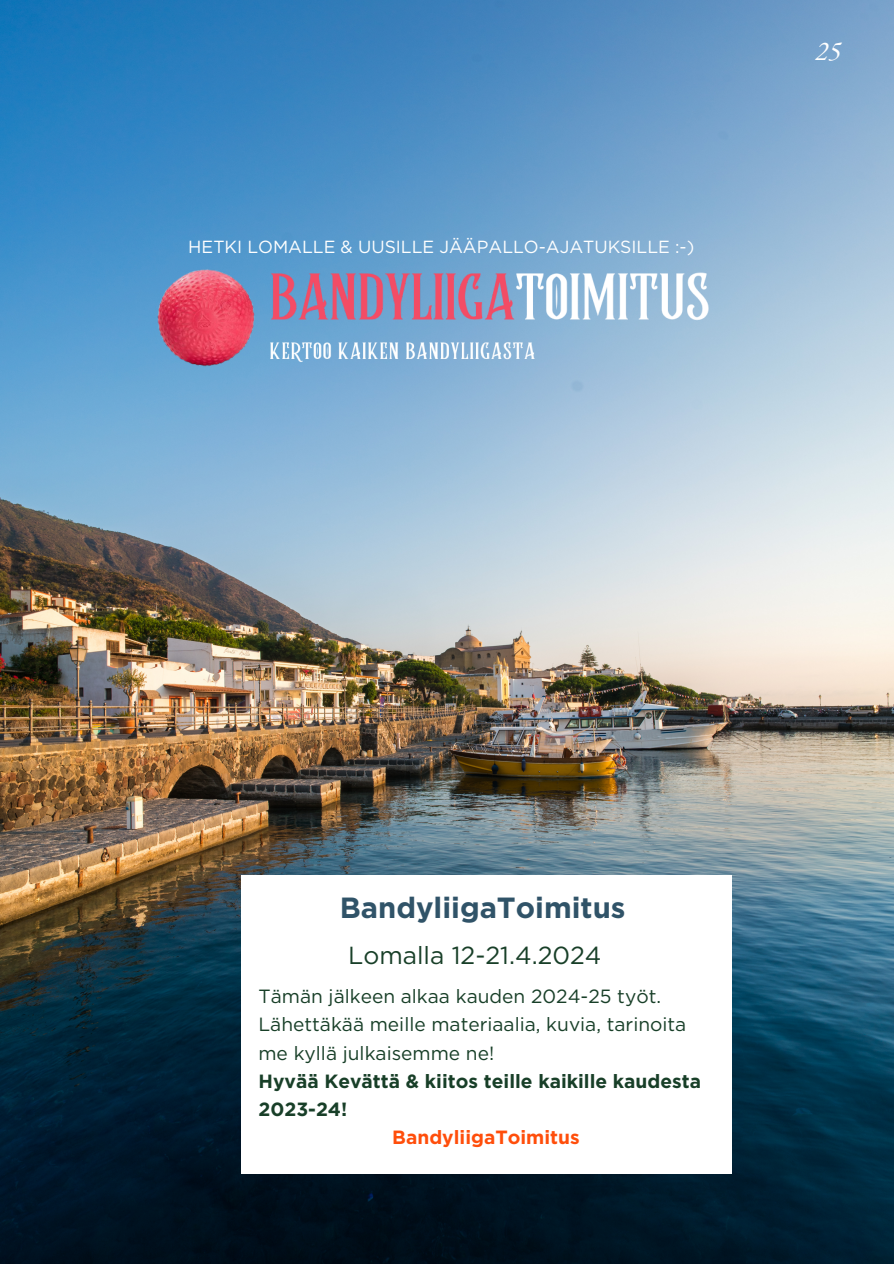
<style>
.page{position:relative;width:894px;height:1264px;background:#fff}
.page>*{position:absolute;margin:0;border:0;box-sizing:border-box;transform-origin:0 0}
.t1{font:700 29.1px "Gotham";color:#305368}
.t2{font:italic 27px "EB Garamond";color:#fff}
.t3{font:24.6px "Gotham";color:#183f28}
.t4{font:19.2px/28.2px "Gotham";color:#183f28}
.t5{font:700 19.2px/28.2px "Gotham";color:#183f28}
.t6{font:700 19.2px "Gotham";color:#ff4e0b}
.t7{font:17.55px "Gotham";color:#fff}
</style>
<div class="page">
<img style="left:0;top:770px;width:893px;height:493px">
<div style="left:241px;top:875px;width:490px;height:299px;background:#fff"></div>
<img style="left:0;top:0;width:893px;height:770px">
<p class="t7" style="left:188px;top:236px;width:507px">HETKI LOMALLE &amp; UUSILLE JÄÄPALLO-AJATUKSILLE :-)</p>
<h2 class="t2" style="left:814px;top:33px;width:27px">25</h2>
<h1 class="t1" style="left:340px;top:890px;width:287px">BandyliigaToimitus</h1>
<p class="t3" style="left:348px;top:940px;width:254px">Lomalla 12-21.4.2024</p>
<p class="t4" style="left:258px;top:982px;width:429px">Tämän jälkeen alkaa kauden 2024-25 työt.<br>Lähettäkää meille materiaalia, kuvia, tarinoita me kyllä julkaisemme ne!</p>
<p class="t5" style="left:258px;top:1066px;width:444px">Hyvää Kevättä &amp; kiitos teille kaikille kaudesta<br>2023-24!</p>
<p class="t6" style="left:392px;top:1125px;width:189px">BandyliigaToimitus</p>
</div>
